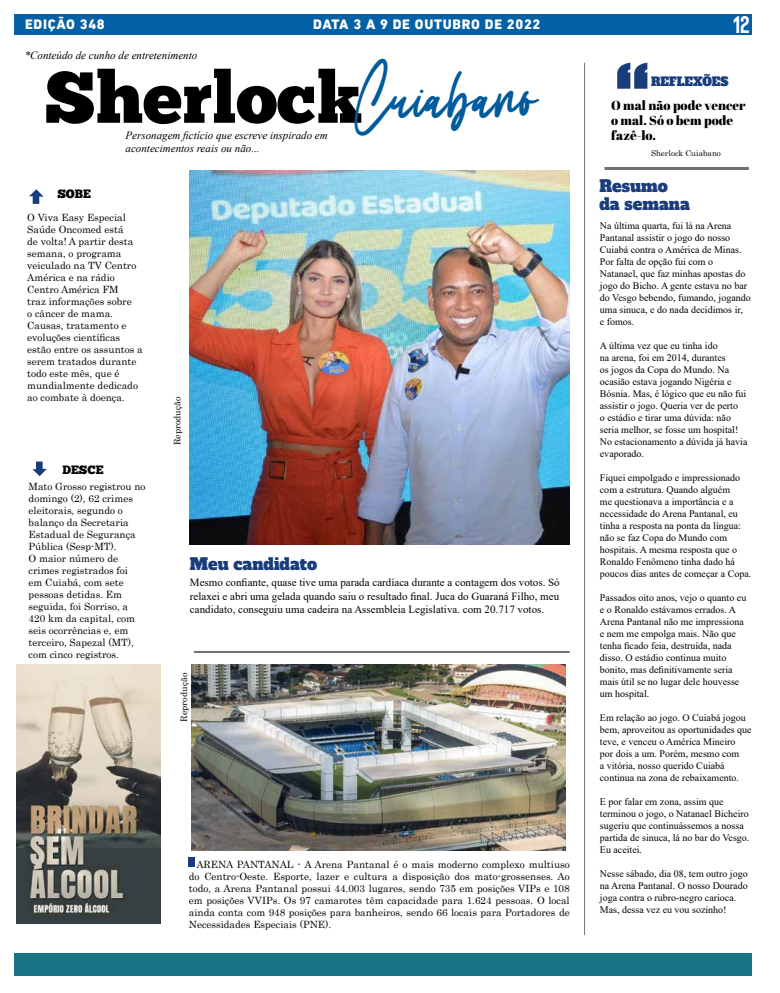
<style>
.page{position:relative;width:780px;height:993px;background:#fff}
.page>*{position:absolute;margin:0;border:0;box-sizing:border-box;transform-origin:0 0}
.t1{font:72px "Chunk Five Ex";color:#000}
.t2{font:700 24px "Bison";color:#fff}
.t3{font:16px/18px "Alfa Slab One";color:#193d7b}
.t4{font:800 14px "DIN Next LT Pro";letter-spacing:.05em;color:#fff}
.t5{font:13px/15px "Abril Fatface";color:#000}
.t6{font:12px "Chunk Five Ex";color:#000}
.t7{font:12px "Alfa Slab One";color:#193d7b}
.t8{font:11px/13px "Times New Roman";color:#000;text-align:justify}
.t9{font:italic 11px/13.2px "Times New Roman";color:#000}
.t10{font:10px/12px "Times New Roman";color:#000}
.t11{font:10px/12px "Century";color:#000}
.t12{font:9px "Century";color:#000}
.t13{font:8px "Century";color:#000}
.s1{font-family:"Carolina Signature";font-size:36px;color:#005c9c}
</style>
<div class="page">
<div style="left:14px;top:14px;width:737px;height:21px;background:#0561a6"></div>
<hr style="left:584px;top:63px;width:1px;height:871px;background:#707070">
<div style="left:14px;top:952px;width:737px;height:23px;background:#187586"></div>
<hr style="left:194px;top:650px;width:375px;height:2px;background:#707070">
<svg style="left:29px;top:189px;width:15px;height:15px"></svg>
<svg style="left:32px;top:461px;width:15px;height:15px"></svg>
<svg style="left:617px;top:63px;width:30px;height:26px"></svg>
<hr style="left:604px;top:167px;width:144px;height:3px;background:#707070">
<div style="left:188px;top:856px;width:6px;height:10px;background:#193d7b"></div>
<img style="left:16px;top:664px;width:144px;height:259px">
<img style="left:192px;top:664px;width:374px;height:185px">
<img style="left:190px;top:170px;width:379px;height:375px">
<h3 class="t4" style="left:25px;top:16px;width:81px">EDIÇÃO 348</h3>
<h3 class="t4" style="left:313px;top:16px;width:229px">DATA 3 A 9 DE OUTUBRO DE 2022</h3>
<h2 class="t2" style="left:733px;top:12px;width:18px">12</h2>
<p class="t9" style="left:25px;top:48px;width:174px">*Conteúdo de cunho de entretenimento</p>
<h1 class="t1" style="left:45px;top:43px;width:494px">Sherlock<span class="s1">Cuiabano</span></h1>
<p class="t9" style="left:125px;top:129px;width:204px">Personagem fictício que escreve inspirado em acontecimentos reais ou não...</p>
<p class="t6" style="left:57px;top:185px;width:35px">SOBE</p>
<p class="t11" style="left:27px;top:210px;width:117px">O Viva Easy Especial<br>Saúde Oncomed está<br>de volta! A partir desta semana, o programa veiculado na TV Centro<br>América e na rádio<br>Centro América FM<br>traz informações sobre<br>o câncer de mama.<br>Causas, tratamento e evoluções científicas estão entre os assuntos a serem tratados durante todo este mês, que é mundialmente dedicado ao combate à doença.</p>
<p class="t6" style="left:62px;top:460px;width:43px">DESCE</p>
<p class="t11" style="left:29px;top:479px;width:118px">Mato Grosso registrou no domingo (2), 62 crimes eleitorais, segundo o balanço da Secretaria<br>Estadual de Segurança<br>Pública (Sesp-MT).<br>O maior número de crimes registrados foi<br>em Cuiabá, com sete pessoas detidas. Em seguida, foi Sorriso, a<br>420 km da capital, com seis ocorrências e, em terceiro, Sapezal (MT), com cinco registros.</p>
<p class="t12" style="left:170px;top:445px;width:50px;rotate:-90deg">Reprodução</p>
<h3 class="t3" style="left:190px;top:553px;width:129px">Meu candidato</h3>
<p class="t8" style="left:190px;top:575px;width:371px">Mesmo confiante, quase tive uma parada cardíaca durante a contagem dos votos. Só relaxei e abri uma gelada quando saiu o resultado final. Juca do Guaraná Filho, meu candidato, conseguiu uma cadeira na Assembleia Legislativa. com 20.717 votos.</p>
<p class="t12" style="left:176px;top:721px;width:50px;rotate:-90deg">Reprodução</p>
<p class="t11" style="left:189px;top:856px;width:382px;text-align:justify;text-indent:8px">ARENA PANTANAL - A Arena Pantanal é o mais moderno complexo multiuso do Centro-Oeste. Esporte, lazer e cultura a disposição dos mato-grossenses. Ao todo, a Arena Pantanal possui 44.003 lugares, sendo 735 em posições VIPs e 108 em posições VVIPs. Os 97 camarotes têm capacidade para 1.624 pessoas. O local ainda conta com 948 posições para banheiros, sendo 66 locais para Portadores de Necessidades Especiais (PNE).</p>
<p class="t7" style="left:651px;top:71px;width:79px">REFLEXÕES</p>
<h3 class="t5" style="left:611px;top:97px;width:136px">O mal não pode vencer o mal. Só o bem pode fazê-lo.</h3>
<p class="t13" style="left:651px;top:146px;width:71px">Sherlock Cuiabano</p>
<h3 class="t3" style="left:599px;top:176px;width:92px">Resumo da semana</h3>
<p class="t10" style="left:600px;top:219px;width:152px">Na última quarta, fui lá na Arena<br>Pantanal assistir o jogo do nosso<br>Cuiabá contra o América de Minas.<br>Por falta de opção fui com o<br>Natanael, que faz minhas apostas do jogo do Bicho. A gente estava no bar do Vesgo bebendo, fumando, jogando uma sinuca, e do nada decidimos ir,<br>e fomos.</p>
<p class="t10" style="left:600px;top:339px;width:149px">A última vez que eu tinha ido<br>na arena, foi em 2014, durantes<br>os jogos da Copa do Mundo. Na ocasião estava jogando Nigéria e<br>Bósnia. Mas, é lógico que eu não fui assistir o jogo. Queria ver de perto<br>o estádio e tirar uma dúvida: não seria melhor, se fosse um hospital!<br>No estacionamento a dúvida já havia evaporado.</p>
<p class="t10" style="left:600px;top:471px;width:153px">Fiquei empolgado e impressionado com a estrutura. Quando alguém<br>me questionava a importância e a necessidade do Arena Pantanal, eu tinha a resposta na ponta da língua: não se faz Copa do Mundo com hospitais. A mesma resposta que o<br>Ronaldo Fenômeno tinha dado há poucos dias antes de começar a Copa.</p>
<p class="t10" style="left:600px;top:591px;width:148px">Passados oito anos, vejo o quanto eu e o Ronaldo estávamos errados. A<br>Arena Pantanal não me impressiona e nem me empolga mais. Não que tenha ficado feia, destruída, nada disso. O estádio continua muito bonito, mas definitivamente seria mais útil se no lugar dele houvesse um hospital.</p>
<p class="t10" style="left:600px;top:711px;width:153px">Em relação ao jogo. O Cuiabá jogou bem, aproveitou as oportunidades que teve, e venceu o América Mineiro<br>por dois a um. Porém, mesmo com<br>a vitória, nosso querido Cuiabá continua na zona de rebaixamento.</p>
<p class="t10" style="left:600px;top:795px;width:151px">E por falar em zona, assim que terminou o jogo, o Natanael Bicheiro sugeriu que continuássemos a nossa partida de sinuca, lá no bar do Vesgo.<br>Eu aceitei.</p>
<p class="t10" style="left:600px;top:867px;width:149px">Nesse sábado, dia 08, tem outro jogo na Arena Pantanal. O nosso Dourado joga contra o rubro-negro carioca.<br>Mas, dessa vez eu vou sozinho!</p>
</div>
